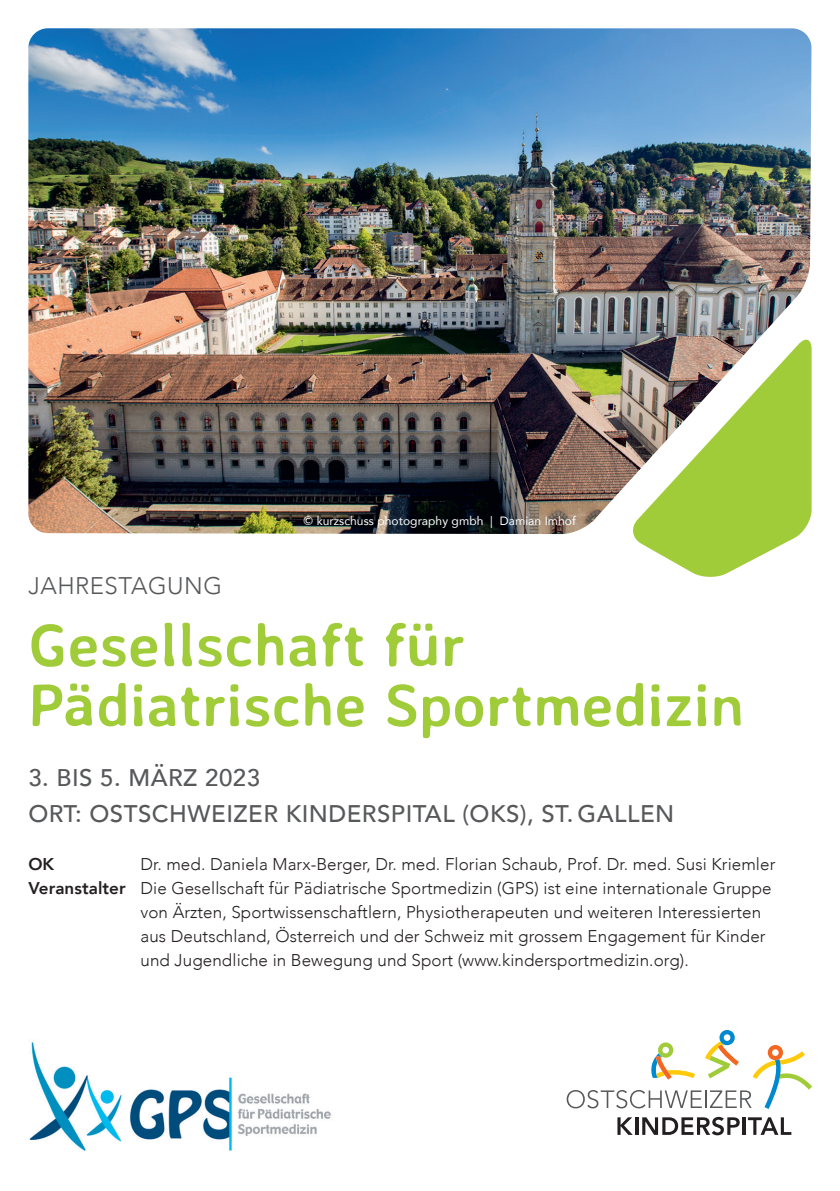
<style>
.page{position:relative;width:840px;height:1191px;background:#fff}
.page>*{position:absolute;margin:0;border:0;box-sizing:border-box;transform-origin:0 0}
.t1{font:700 60px/60px "Averia Sans Libre";letter-spacing:.005em;color:#a1cc3a}
.t2{font:500 24px/36px "Avenir";letter-spacing:.02em;color:#57585a}
.t3{font:300 24px "Avenir";letter-spacing:.02em;color:#57585a}
.t4{font:300 17px "Avenir";letter-spacing:.005em;color:#231f20}
.t5{font:800 17px "Avenir";color:#231f20}
.t6{font:12px "Avenir";letter-spacing:.005em;color:#fff}
.s1{font-family:"Lato"}
.s2{font-weight:800}
</style>
<div class="page">
<svg style="left:566px;top:1030px;width:245px;height:79px"></svg>
<svg style="left:617px;top:1117px;width:15px;height:17px"></svg>
<hr style="left:634px;top:1117px;width:3px;height:17px;background:#231f20">
<svg style="left:642px;top:1116px;width:97px;height:19px"></svg>
<hr style="left:742px;top:1117px;width:3px;height:17px;background:#231f20">
<svg style="left:747px;top:1117px;width:44px;height:17px"></svg>
<svg style="left:633px;top:534px;width:167px;height:43px;fill:#a1cc3a"></svg>
<img style="left:28px;top:28px;width:783px;height:506px">
<img style="left:29px;top:1042px;width:302px;height:109px">
<h2 class="t3" style="left:28px;top:571px;width:195px">JAHRESTAGUNG</h2>
<p class="t6" style="left:303px;top:511px;width:273px"><span class="s1">©</span> kurzschuss photography gmbh | Damian Imhof</p>
<h1 class="t1" style="left:28px;top:613px;width:716px">Gesellschaft für<br>Pädiatrische Sportmedizin</h1>
<h2 class="t2" style="left:28px;top:758px;width:647px">3. BIS 5. MÄRZ 2023<br>ORT: OSTSCHWEIZER KINDERSPITAL (OKS), ST. GALLEN</h2>
<p class="t5" style="left:28px;top:851px;width:27px">OK</p>
<p class="t4" style="left:140px;top:854px;width:636px">Dr. med. Daniela Marx-Berger, Dr. med. Florian Schaub, Prof. Dr. med. Susi Kriemler</p>
<p class="t4" style="left:28px;top:878px;width:744px"><span class="s2">Veranstalter</span> Die Gesellschaft für Pädiatrische Sportmedizin (GPS) ist eine internationale Gruppe</p>
<p class="t4" style="left:140px;top:902px;width:621px">von Ärzten, Sportwissenschaftlern, Physiotherapeuten und weiteren Interessierten</p>
<p class="t4" style="left:140px;top:926px;width:626px">aus Deutschland, Österreich und der Schweiz mit grossem Engagement für Kinder</p>
<p class="t4" style="left:140px;top:950px;width:549px">und Jugendliche in Bewegung und Sport (www.kindersportmedizin.org).</p>
</div>
